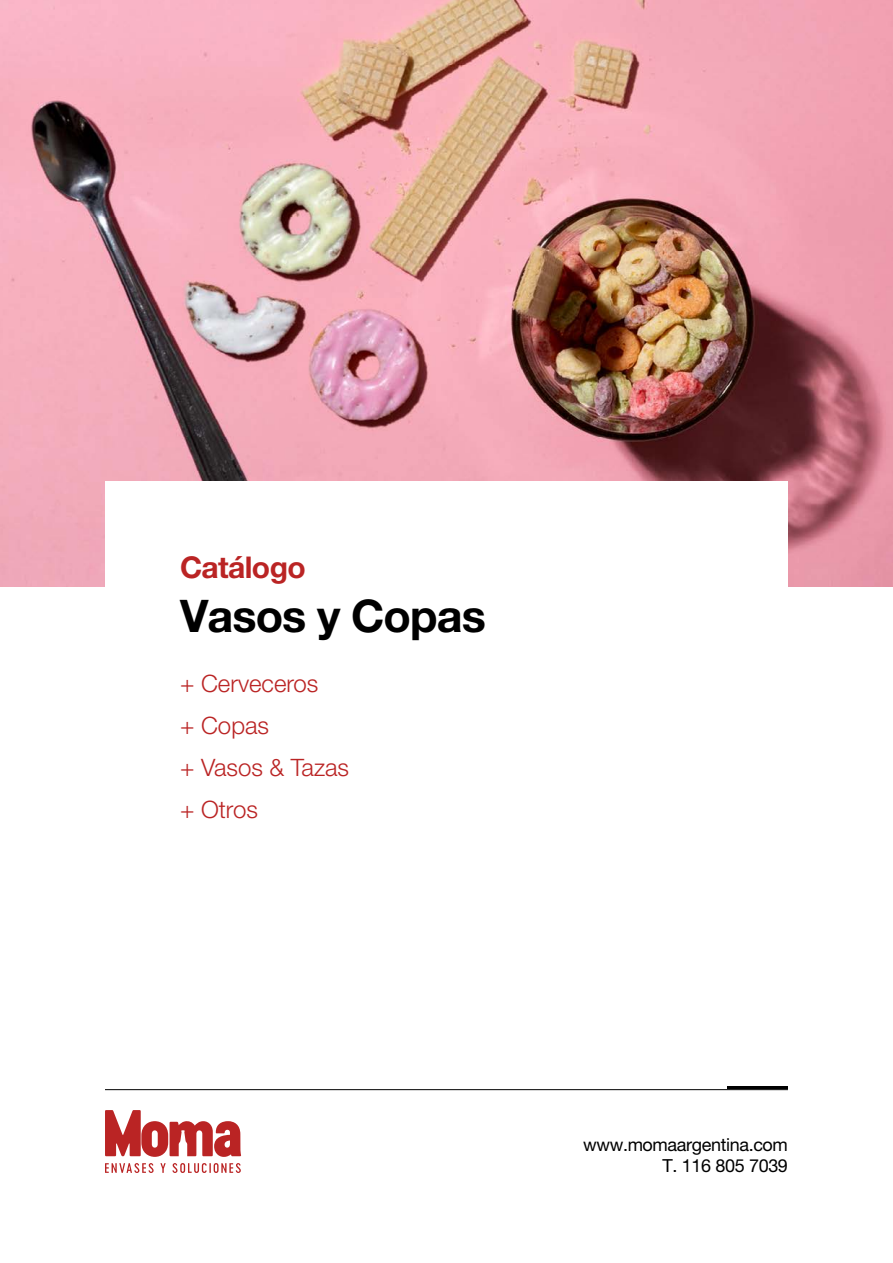
<style>
.page{position:relative;width:893px;height:1263px;background:#fff}
.page>*{position:absolute;margin:0;border:0;box-sizing:border-box;transform-origin:0 0}
.t1{font:700 45px "Helvetica Neue LT Pro";letter-spacing:-.02em;color:#000}
.t2{font:700 30px "Helvetica Neue LT Pro";letter-spacing:-.02em;color:#ba2424}
.t3{font:300 24px/42px "Helvetica Neue LT Pro";color:#ba2424}
.t4{font:18px/21.6px "Helvetica Neue LT Pro";letter-spacing:-.02em;color:#000;text-align:right}
</style>
<div class="page">
<img style="left:0;top:0;width:893px;height:586px">
<div style="left:105px;top:481px;width:683px;height:210px;background:#fff"></div>
<svg style="left:105px;top:1110px;width:136px;height:63px"></svg>
<hr style="left:105px;top:1089px;width:683px;height:1px;background:#000">
<hr style="left:728px;top:1086px;width:60px;height:3px;background:#000">
<p class="t2" style="left:180px;top:549px;width:127px">Catálogo</p>
<h1 class="t1" style="left:180px;top:588px;width:307px">Vasos y Copas</h1>
<p class="t3" style="left:180px;top:662px;width:171px">+ Cerveceros<br>+ Copas<br>+ Vasos &amp; Tazas + Otros</p>
<p class="t4" style="left:583px;top:1133px;width:206px">www.momaargentina.com<br>T. 116 805 7039</p>
</div>
